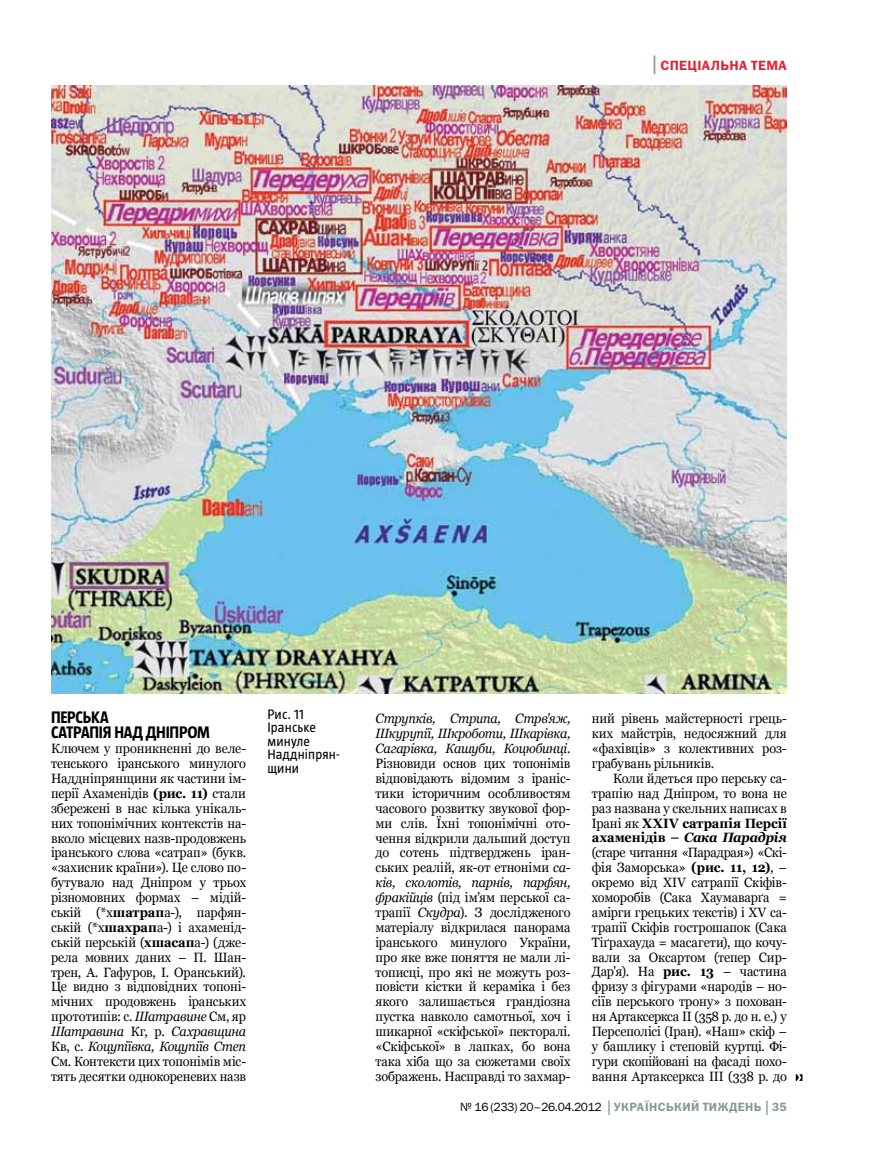
<style>
.page{position:relative;width:872px;height:1149px;background:#fff}
.page>*{position:absolute;margin:0;border:0;box-sizing:border-box;transform-origin:0 0}
.t1{font:700 16.5px/14.9px "UT Magazine";color:#000;scale:.94 1}
.t2{font:13.5px/14.9px "Georgia";letter-spacing:-.005em;color:#000;text-align:justify;scale:.94 1}
.t3{font:13.5px/13.5px "UT Magazine";letter-spacing:.015em;color:#000}
.t4{font:13.5px "Franklin Gothic Demi C";letter-spacing:.03em;color:#ed1b2f}
.t5{font:12px "Franklin Gothic Book C";letter-spacing:-.03em;color:#000}
.s1{font-family:"Franklin Gothic Book C";font-size:27px;color:#889691}
.s2{font-weight:700}
.s3{font-style:italic}
.s4{font-weight:700;font-style:italic}
.s5{font-size:21px;color:#889691}
.s6{font-family:"Franklin Gothic Demi C";color:#889691}
</style>
<div class="page">
<img style="left:51px;top:85px;width:736px;height:608px">
<svg style="left:795px;top:1074px;width:7px;height:6px"></svg>
<p class="t4" style="left:647px;top:57px;width:83px"><span class="s1">|</span>спеціальна</p>
<p class="t4" style="left:751px;top:57px;width:37px">тема</p>
<p class="t1" style="left:51px;top:710px;width:53px">Перська сатрап</p>
<p class="t1" style="left:99px;top:725px;width:28px">ія над</p>
<p class="t1" style="left:146px;top:725px;width:37px">Дніпром</p>
<p class="t2" style="left:51px;top:741px;width:209px">Ключем у проникненні до веле&shy;тенського іранського минулого Наддніпрянщини як частини ім&shy;перії Ахаменідів <span class="s2">(рис. 11)</span> стали збережені в нас кілька унікаль&shy;них топонімічних контекстів на&shy;вколо місцевих назв-продовжень іранського слова «сатрап» (букв. «захисник країни»). Це слово по&shy;бутувало над Дніпром у трьох різномовних формах – мідій&shy;ській (*х<span class="s2">шатрап</span>а-), парфян&shy;ській (*х<span class="s2">шахрап</span>а-) і ахаменід&shy;ській перській (<span class="s2">хшасап</span>а-) (дже&shy;рела мовних даних – П. Шан&shy;трен, А. Гафуров, І. Оранський).<br>Це видно з відповідних топоні&shy;мічних продовжень іранських прототипів: с. <span class="s3">Шатравине</span> См, яр <span class="s3">Шатравина</span> Кг, р. <span class="s3">Сахравщина </span>Кв, с. <span class="s3">Коцупіївка, Коцупіїв Степ </span>См. Контексти цих топонімів міс&shy;тять десятки однокореневих назв</p>
<p class="t3" style="left:267px;top:706px;width:72px">Рис. 11<br>Іранське минуле<br>Наддніпрян-- щини</p>
<p class="t2" style="left:375px;top:711px;width:209px"><span class="s3">Струпків, Стрипа, Стрв'яж, Шкурупії, Шкроботи, Шкарівка, Сагарівка, Кашуби, Коцюбинці</span>.<br>Різновиди основ цих топонімів відповідають відомим з іраніс&shy;тики історичним особливостям часового розвитку звукової фор&shy;ми слів. Їхні топонімічні ото&shy;чення відкрили дальший доступ до сотень підтверджень іран&shy;ських реалій, як-от етноніми <span class="s3">са&shy;ків, сколотів, парнів, парфян, фракійців</span> (під ім'ям перської са&shy;трапії <span class="s3">Скудра</span>). З дослідженого матеріалу відкрилася панорама іранського минулого України, про яке вже поняття не мали лі&shy;тописці, про які не можуть роз&shy;повісти кістки й кераміка і без якого залишається грандіозна пустка навколо самотньої, хоч і шикарної «скіфської» пекторалі. «Скіфської» в лапках, бо вона така хіба що за сюжетами своїх зображень. Насправді то захмар-</p>
<p class="t2" style="left:592px;top:711px;width:209px">ний рівень майстерності грець&shy;ких майстрів, недосяжний для «фахівців» з колективних роз&shy;грабувань рільників.</p>
<p class="t2" style="left:592px;top:770px;width:209px;text-indent:21px">Коли йдеться про перську са&shy;трапію над Дніпром, то вона не раз названа у скельних написах в Ірані як <span class="s2">XXIV сатрапія Персії ахаменідів –</span> <span class="s4">Сака Парадрія </span>(старе читання «Парадрая») «Скі&shy;фія Заморська» <span class="s2">(рис. 11, 12)</span>, – окремо від XIV сатрапії Скіфів&shy;хоморобів (Сака Хаумаварґа = амірги грецьких текстів) і XV са&shy;трапії Скіфів гострошапок (Сака Тіґрахауда = масагети), що кочу&shy;вали за Оксартом (тепер Сир-Дар'я). На <span class="s2">рис. 13</span> – частина фризу з фігурами «народів – но&shy;сіїв перського трону» з похован&shy;ня Артаксеркса ІІ (358 р. до н. е.) у Персеполісі (Іран). «Наш» скіф – у башлику і степовій куртці. Фі&shy;гури скопійовані на фасаді похо&shy;вання Артаксеркса ІІІ (338 р. до</p>
<p class="t5" style="left:460px;top:1099px;width:328px">№ 16 (233) 20–26.04.2012 <span class="s5">|</span><span class="s6">УКРАЇНСЬКИЙ ТИЖДЕНЬ</span><span class="s5">|</span><span class="s6">35</span></p>
</div>
